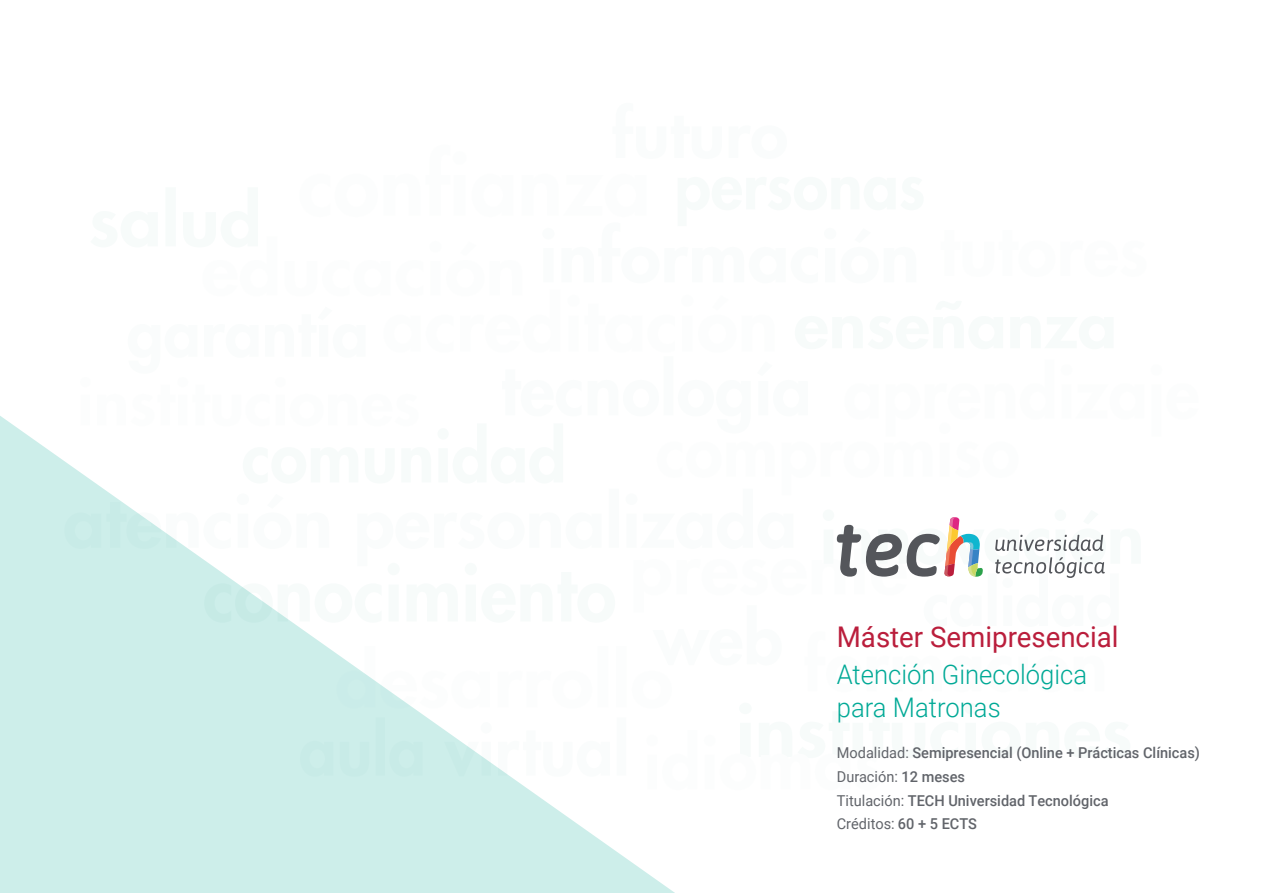
<style>
.page{position:relative;width:1263px;height:893px;background:#fff}
.page>*{position:absolute;margin:0;border:0;box-sizing:border-box;transform-origin:0 0}
.t1{font:28.5px "Roboto";color:#ba1e3c}
.t2{font:300 27px/33px "Roboto";color:#00a996;scale:.95 1}
.t3{font:500 15px/23.7px "Roboto";color:#61646a}
.s1{font-weight:400}
</style>
<div class="page">
<svg style="left:0;top:416px;width:675px;height:477px;background:#d1efec"></svg>
<svg style="left:64px;top:416px;width:1041px;height:374px"></svg>
<h1 class="t1" style="left:837px;top:617px;width:283px">Máster Semipresencial</h1>
<h2 class="t2" style="left:837px;top:657px;width:265px">Atención Ginecológica para Matronas</h2>
<p class="t3" style="left:837px;top:740px;width:365px"><span class="s1">Modalidad:</span> Semipresencial (Online + Prácticas Clínicas)<br><span class="s1">Duración:</span> 12 meses<br><span class="s1">Titulación:</span> TECH Universidad Tecnológica<br><span class="s1">Créditos:</span> 60 + 5 ECTS</p>
</div>
